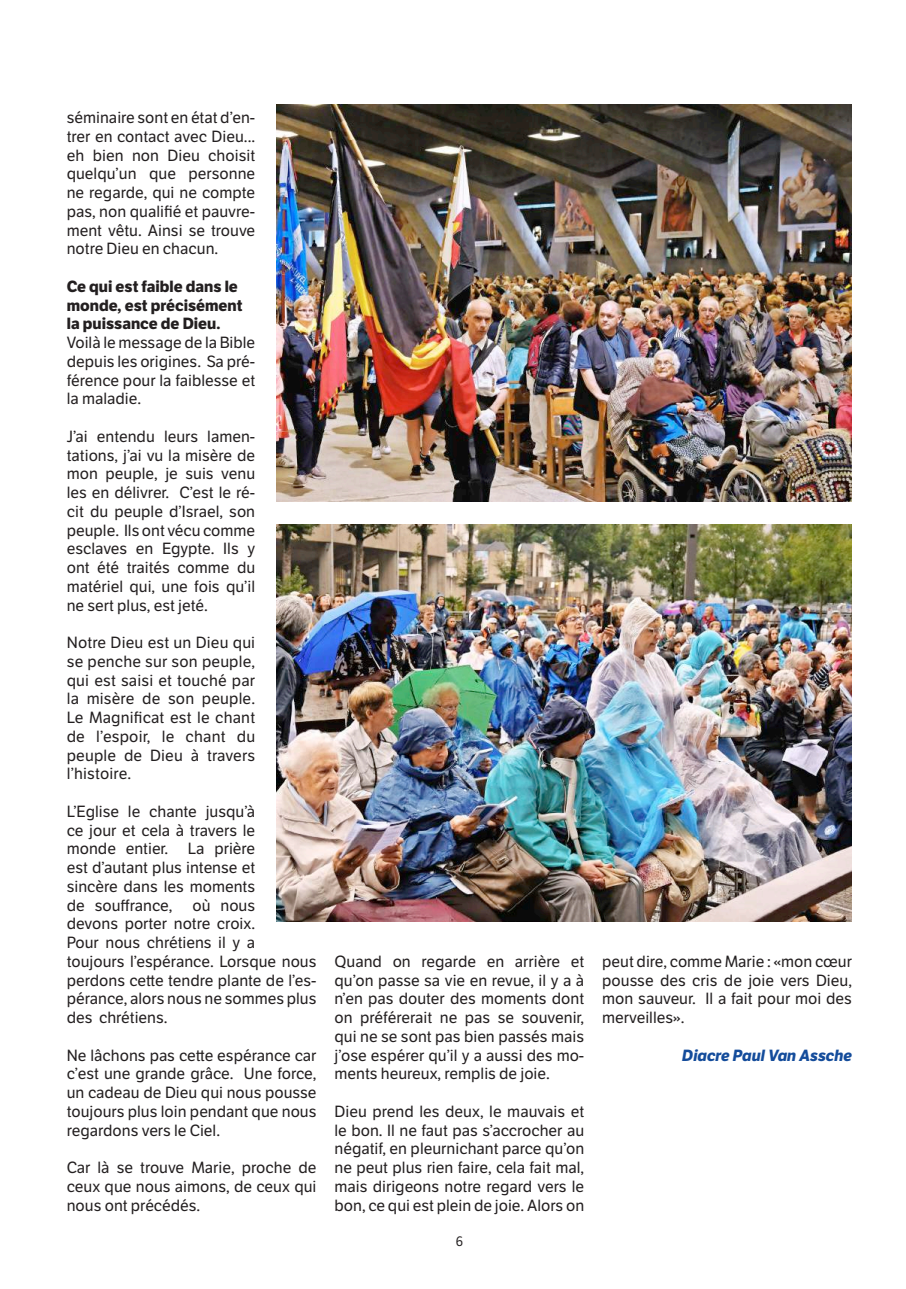
<style>
.page{position:relative;width:906px;height:1289px;background:#fff}
.page>*{position:absolute;margin:0;border:0;box-sizing:border-box;transform-origin:0 0}
.t1{font:15.75px/18.8px "LFT Etica";color:#231f20;text-align:justify}
.t2{font:700 15.75px/18.8px "LFT Etica";color:#231f20}
.t3{font:italic 700 15.75px "LFT Etica";color:#144c9b}
.t4{font:13.5px "LFT Etica";color:#231f20}
</style>
<div class="page">
<img style="left:276px;top:525px;width:576px;height:396px">
<img style="left:276px;top:105px;width:576px;height:396px">
<p class="t1" style="left:67px;top:108px;width:190px">séminaire sont en état d’en&shy;trer en contact avec Dieu... eh bien non Dieu choisit quelqu’un que personne ne regarde, qui ne compte pas, non qualifié et pauvre&shy;ment vêtu. Ainsi se trouve notre Dieu en chacun.</p>
<p class="t2" style="left:67px;top:277px;width:177px">Ce qui est faible dans le monde, est précisément la puissance de Dieu.</p>
<p class="t1" style="left:67px;top:333px;width:190px">Voilà le message de la Bible depuis les origines. Sa pré&shy;férence pour la faiblesse et la maladie.</p>
<p class="t1" style="left:67px;top:427px;width:190px">J’ai entendu leurs lamen&shy;tations, j’ai vu la misère de mon peuple, je suis venu les en délivrer. C’est le ré&shy;cit du peuple d’Israel, son peuple. Ils ont vécu comme esclaves en Egypte. Ils y ont été traités comme du matériel qui, une fois qu’il ne sert plus, est jeté.</p>
<p class="t1" style="left:67px;top:633px;width:190px">Notre Dieu est un Dieu qui se penche sur son peuple, qui est saisi et touché par la misère de son peuple.<br>Le Magnificat est le chant de l’espoir, le chant du peuple de Dieu à travers l’histoire.</p>
<p class="t1" style="left:67px;top:802px;width:190px">L’Eglise le chante jusqu’à ce jour et cela à travers le monde entier. La prière est d’autant plus intense et sincère dans les moments de souffrance,</p>
<p class="t1" style="left:67px;top:896px;width:251px;text-align:left;text-indent:126px">où nous<br>devons porter notre croix.<br>Pour nous chrétiens il y a toujours l’espérance. Lorsque nous perdons cette tendre plante de l’es&shy;pérance, alors nous ne sommes plus des chrétiens.</p>
<p class="t1" style="left:67px;top:1046px;width:251px">Ne lâchons pas cette espérance car c’est une grande grâce. Une force, un cadeau de Dieu qui nous pousse toujours plus loin pendant que nous regardons vers le Ciel.</p>
<p class="t1" style="left:67px;top:1158px;width:251px">Car là se trouve Marie, proche de ceux que nous aimons, de ceux qui nous ont précédés.</p>
<p class="t1" style="left:334px;top:952px;width:251px">Quand on regarde en arrière et qu’on passe sa vie en revue, il y a à n’en pas douter des moments dont on préférerait ne pas se souvenir, qui ne se sont pas bien passés mais j’ose espérer qu’il y a aussi des mo&shy;ments heureux, remplis de joie.</p>
<p class="t1" style="left:334px;top:1102px;width:251px">Dieu prend les deux, le mauvais et le bon. Il ne faut pas s’accrocher au négatif, en pleurnichant parce qu’on ne peut plus rien faire, cela fait mal, mais dirigeons notre regard vers le bon, ce qui est plein de joie. Alors on</p>
<p class="t4" style="left:456px;top:1232px;width:9px">6</p>
<p class="t1" style="left:602px;top:952px;width:251px">peut dire, comme Marie : «mon cœur pousse des cris de joie vers Dieu, mon sauveur. Il a fait pour moi des merveilles».</p>
<p class="t3" style="left:682px;top:1045px;width:171px">Diacre Paul Van Assche</p>
</div>
